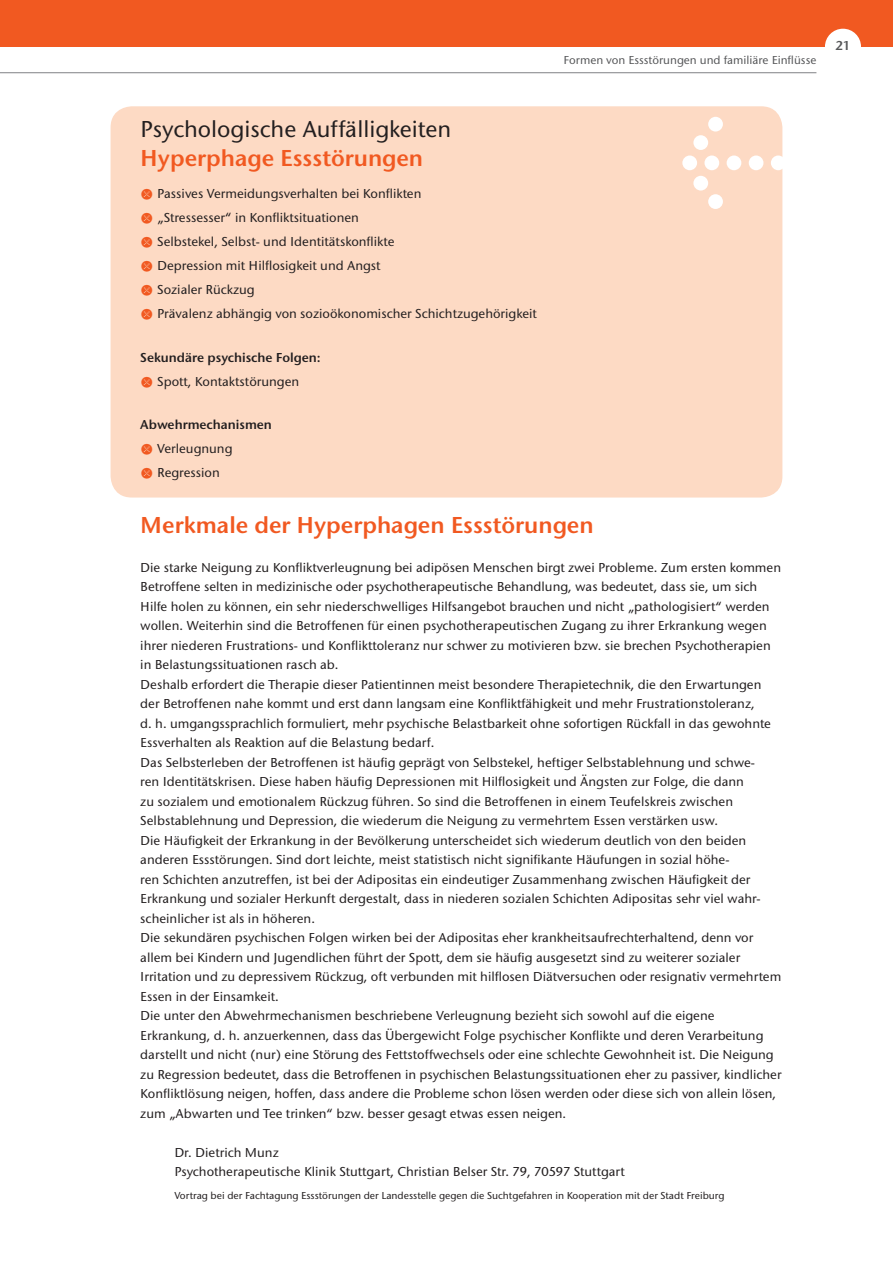
<style>
.page{position:relative;width:893px;height:1263px;background:#fff}
.page>*{position:absolute;margin:0;border:0;box-sizing:border-box;transform-origin:0 0}
.t1{font:600 24px "Stone Sans EF";color:#f15921}
.t2{font:500 24px "Stone Sans EF";color:#231f20}
.t3{font:500 13.5px/19.5px "Stone Sans EF";color:#231f20}
.t4{font:600 13.5px/24px "Stone Sans EF";color:#231f20}
.t5{font:600 13.5px "Stone Sans EF";color:#57585a}
.t6{font:500 12px "Stone Sans EF";color:#57585a}
.t7{font:500 10.5px "Stone Sans EF";color:#231f20}
.s1{font-family:"Button Bonus Circle Negative";font-weight:400;color:#f15921}
.s2{font-weight:500}
.s3{font-weight:600}
</style>
<div class="page">
<div style="left:0;top:0;width:893px;height:47px;background:#f15921"></div>
<div style="left:825px;top:29px;width:36px;height:36px;background:#fff;border-radius:50%"></div>
<hr style="left:0;top:72px;width:816px;height:1px;background:#808285">
<div style="left:111px;top:106px;width:671px;height:391px;background:#fddac4;border-radius:21px"></div>
<svg style="left:682px;top:117px;width:101px;height:92px"></svg>
<p class="t6" style="left:563px;top:53px;width:254px">Formen von Essstörungen und familiäre Einflüsse</p>
<p class="t5" style="left:835px;top:38px;width:17px">21</p>
<h1 class="t2" style="left:140px;top:115px;width:312px">Psychologische Auffälligkeiten</h1>
<h1 class="t1" style="left:140px;top:143px;width:284px">Hyperphage Essstörungen</h1>
<p class="t3" style="left:140px;top:182px;width:398px;line-height:24px"><span class="s1">J</span> Passives Vermeidungsverhalten bei Konflikten<br><span class="s1">J</span> „Stressesser“ in Konfliktsituationen<br><span class="s1">J</span> Selbstekel, Selbst- und Identitätskonflikte<br><span class="s1">J</span> Depression mit Hilflosigkeit und Angst<br><span class="s1">J</span> Sozialer Rückzug<br><span class="s1">J</span> Prävalenz abhängig von sozioökonomischer Schichtzugehörigkeit</p>
<p class="t4" style="left:140px;top:345px;width:182px">Sekundäre psychische Folgen:<br><span class="s1">J</span> <span class="s2">Spott, Kontaktstörungen</span></p>
<p class="t3" style="left:140px;top:413px;width:133px;line-height:24px"><span class="s3">Abwehrmechanismen<br></span><span class="s1">J</span> Verleugnung<br><span class="s1">J</span> Regression</p>
<h1 class="t1" style="left:140px;top:510px;width:455px">Merkmale der Hyperphagen Essstörungen</h1>
<p class="t3" style="left:140px;top:557px;width:643px">Die starke Neigung zu Konfliktverleugnung bei adipösen Menschen birgt zwei Probleme. Zum ersten kommen Betroffene selten in medizinische oder psychotherapeutische Behandlung, was bedeutet, dass sie, um sich Hilfe holen zu können, ein sehr niederschwelliges Hilfsangebot brauchen und nicht „pathologisiert“ werden wollen. Weiterhin sind die Betroffenen für einen psychotherapeutischen Zugang zu ihrer Erkrankung wegen ihrer niederen Frustrations- und Konflikttoleranz nur schwer zu motivieren bzw. sie brechen Psychotherapien in Belastungssituationen rasch ab.<br>Deshalb erfordert die Therapie dieser Patientinnen meist besondere Therapietechnik, die den Erwartungen der Betroffenen nahe kommt und erst dann langsam eine Konfliktfähigkeit und mehr Frustrationstoleranz,<br>d. h. umgangssprachlich formuliert, mehr psychische Belastbarkeit ohne sofortigen Rückfall in das gewohnte Essverhalten als Reaktion auf die Belastung bedarf.<br>Das Selbsterleben der Betroffenen ist häufig geprägt von Selbstekel, heftiger Selbstablehnung und schwe-<br>ren Identitätskrisen. Diese haben häufig Depressionen mit Hilflosigkeit und Ängsten zur Folge, die dann<br>zu sozialem und emotionalem Rückzug führen. So sind die Betroffenen in einem Teufelskreis zwischen Selbstablehnung und Depression, die wiederum die Neigung zu vermehrtem Essen verstärken usw.<br>Die Häufigkeit der Erkrankung in der Bevölkerung unterscheidet sich wiederum deutlich von den beiden anderen Essstörungen. Sind dort leichte, meist statistisch nicht signifikante Häufungen in sozial höhe-<br>ren Schichten anzutreffen, ist bei der Adipositas ein eindeutiger Zusammenhang zwischen Häufigkeit der Erkrankung und sozialer Herkunft dergestalt, dass in niederen sozialen Schichten Adipositas sehr viel wahr&shy;scheinlicher ist als in höheren.<br>Die sekundären psychischen Folgen wirken bei der Adipositas eher krankheitsaufrechterhaltend, denn vor allem bei Kindern und Jugendlichen führt der Spott, dem sie häufig ausgesetzt sind zu weiterer sozialer Irritation und zu depressivem Rückzug, oft verbunden mit hilflosen Diätversuchen oder resignativ vermehrtem Essen in der Einsamkeit.<br>Die unter den Abwehrmechanismen beschriebene Verleugnung bezieht sich sowohl auf die eigene Erkrankung, d. h. anzuerkennen, dass das Übergewicht Folge psychischer Konflikte und deren Verarbeitung darstellt und nicht (nur) eine Störung des Fettstoffwechsels oder eine schlechte Gewohnheit ist. Die Neigung zu Regression bedeutet, dass die Betroffenen in psychischen Belastungssituationen eher zu passiver, kindlicher Konfliktlösung neigen, hoffen, dass andere die Probleme schon lösen werden oder diese sich von allein lösen, zum „Abwarten und Tee trinken“ bzw. besser gesagt etwas essen neigen.</p>
<p class="t3" style="left:174px;top:1142px;width:452px">Dr. Dietrich Munz<br>Psychotherapeutische Klinik Stuttgart, Christian Belser Str. 79, 70597 Stuttgart</p>
<p class="t7" style="left:174px;top:1189px;width:552px">Vortrag bei der Fachtagung Essstörungen der Landesstelle gegen die Suchtgefahren in Kooperation mit der Stadt Freiburg</p>
</div>
